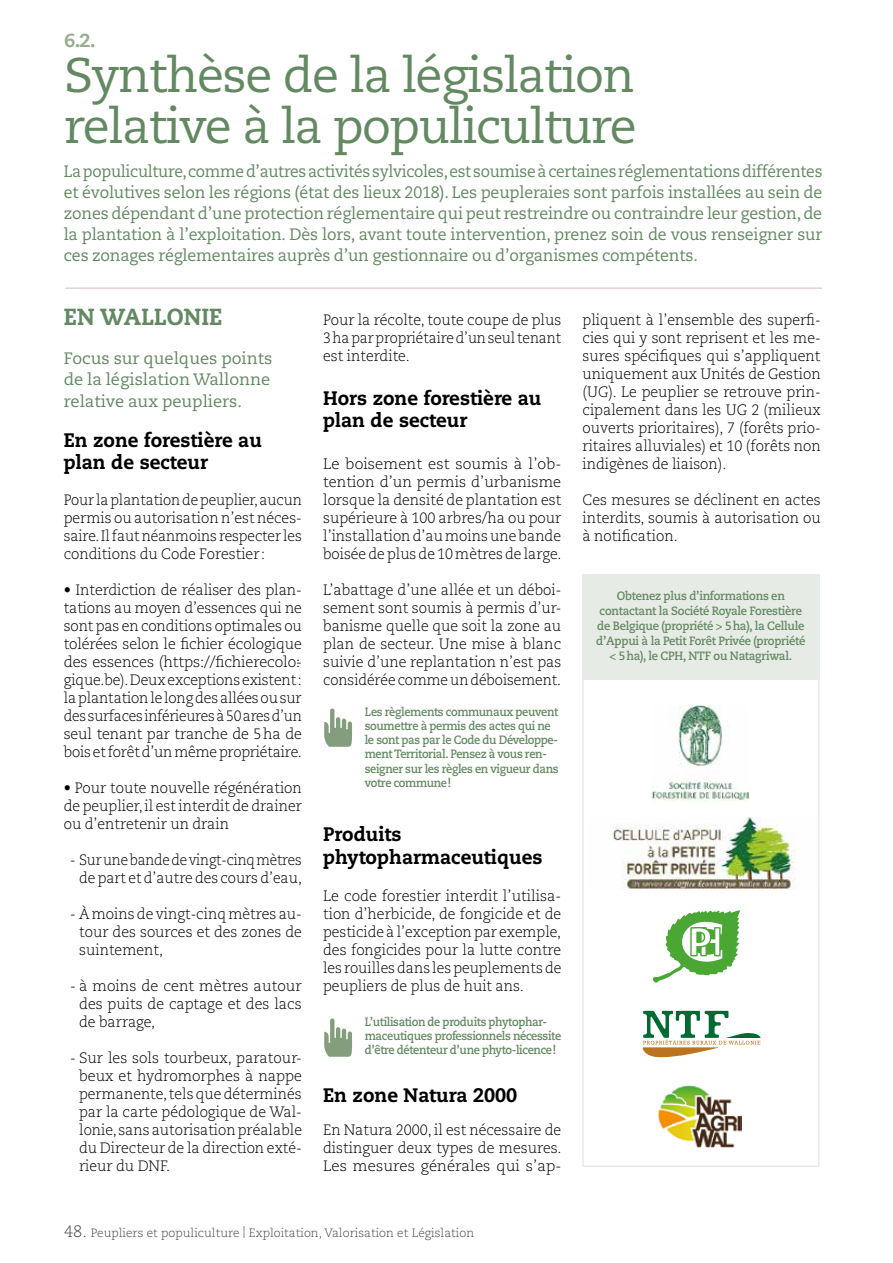
<style>
.page{position:relative;width:893px;height:1263px;background:#fff}
.page>*{position:absolute;margin:0;border:0;box-sizing:border-box;transform-origin:0 0}
.TITRE_rubrique{font:48.45px/51px "Caecilia";letter-spacing:-.03em;color:#638962}
.Titre_paragraphe{font:800 23.25px "Caecilia";color:#638962;scale:.96 1}
.petit_teitre_dans{font:800 19.5px/22.5px "Caecilia";color:#000;scale:.96 1}
.TITRE_rubrique-2{font:800 18.75px "Caecilia";color:#9aad93}
.Body_Parasitaires{font:16.5px/21px "Caecilia";color:#638962;text-align:justify;scale:.95 1}
.Body_Parasitaires-2{font:16.5px/21.8px "Caecilia";color:#638962}
.BODY_standard_01{font:300 15px/18px "Caecilia";color:#000;text-align:justify}
.BODY_standard_01-2{font:300 15px/18px "Caecilia";color:#000;text-align:justify;scale:.96 1}
.BODY_standard_01-3{font:300 15px/18px "Caecilia";color:#000;text-align:justify;scale:.94 1}
.BODY_standard_01-4{font:300 15px/18px "Caecilia";color:#000;text-align:right;scale:.93 1}
.BODY_standard_01-5{font:700 12px/14.2px "Caecilia";letter-spacing:-.03em;color:#638962;scale:.93 1}
.BODY_standard_01-6{font:700 12px/15px "Caecilia";letter-spacing:-.03em;color:#638962;text-align:center;scale:.94 1}
.t1{font:300 12px "Caecilia";color:#4a4a49}
.s1{font-size:16.5px}
</style>
<div class="page">
<hr style="left:65px;top:288px;width:757px;height:1px;background:#cfbbd0">
<svg style="left:324px;top:708px;width:28px;height:39px"></svg>
<svg style="left:324px;top:1018px;width:28px;height:39px"></svg>
<div style="left:582px;top:574px;width:237px;height:104px;background:#e7ebe5"></div>
<div style="left:582px;top:678px;width:237px;height:489px;border:2px solid #e7ebe5"></div>
<img style="left:652px;top:706px;width:97px;height:95px">
<svg style="left:643px;top:1011px;width:118px;height:46px"></svg>
<svg style="left:653px;top:910px;width:87px;height:73px"></svg>
<img style="left:658px;top:1085px;width:84px;height:62px">
<img style="left:613px;top:817px;width:183px;height:72px">
<p class="TITRE_rubrique-2" style="left:64px;top:29px;width:33px">6.2.</p>
<p class="TITRE_rubrique" style="left:64px;top:51px;width:574px">Synthèse de la législation relative à la populiculture</p>
<p class="Body_Parasitaires" style="left:64px;top:161px;width:800px">La populiculture, comme d’autres activités sylvicoles, est soumise à certaines réglementations différentes et évolutives selon les régions (état des lieux 2018). Les peupleraies sont parfois installées au sein de zones dépendant d’une protection réglementaire qui peut restreindre ou contraindre leur gestion, de la plantation à l’exploitation. Dès lors, avant toute intervention, prenez soin de vous renseigner sur ces zonages réglementaires auprès d’un gestionnaire ou d’organismes compétents.</p>
<p class="Titre_paragraphe" style="left:64px;top:302px;width:167px">EN WALLONIE</p>
<p class="Body_Parasitaires-2" style="left:64px;top:347px;width:210px">Focus sur quelques points de la législation Wallonne relative aux peupliers.</p>
<p class="petit_teitre_dans" style="left:64px;top:429px;width:208px">En zone forestière au plan de secteur</p>
<p class="BODY_standard_01-3" style="left:64px;top:491px;width:255px">Pour la plantation de peuplier, aucun permis ou autorisation n’est néces&shy;saire. Il faut néanmoins respecter les conditions du Code Forestier :</p>
<p class="BODY_standard_01" style="left:64px;top:581px;width:240px">• Interdiction de réaliser des plan&shy;tations au moyen d’essences qui ne sont pas en conditions optimales ou tolérées selon le fichier écologique des essences (https://fichierecolo&shy;gique.be). Deux exceptions existent: la plantation le long des allées ou sur des surfaces inférieures à 50ares d’un seul tenant par tranche de 5ha de bois et forêt d’un même propriétaire.</p>
<p class="BODY_standard_01-2" style="left:64px;top:779px;width:250px">• Pour toute nouvelle régénération de peuplier, il est interdit de drainer ou d’entretenir un drain</p>
<p class="BODY_standard_01-4" style="left:70px;top:851px;width:251px">- Sur une bande de vingt-cinq mètres de part et d’autre des cours d’eau,</p>
<p class="BODY_standard_01-2" style="left:79px;top:905px;width:234px;text-indent:-9px">- À moins de vingt-cinq mètres au&shy;tour des sources et des zones de suintement,</p>
<p class="BODY_standard_01" style="left:79px;top:977px;width:224px;text-indent:-9px">- à moins de cent mètres autour des puits de captage et des lacs de barrage,</p>
<p class="BODY_standard_01" style="left:79px;top:1049px;width:224px;text-indent:-9px">- Sur les sols tourbeux, paratour&shy;beux et hydromorphes à nappe permanente, tels que déterminés par la carte pédologique de Wal&shy;lonie, sans autorisation préalable du Directeur de la direction exté&shy;rieur du DNF.</p>
<p class="BODY_standard_01-2" style="left:323px;top:311px;width:250px">Pour la récolte, toute coupe de plus 3ha par propriétaire d’un seul tenant est interdite.</p>
<p class="petit_teitre_dans" style="left:323px;top:387px;width:229px">Hors zone forestière au plan de secteur</p>
<p class="BODY_standard_01" style="left:323px;top:455px;width:240px">Le boisement est soumis à l’ob&shy;tention d’un permis d’urbanisme lorsque la densité de plantation est supérieure à 100 arbres/ha ou pour l’installation d’au moins une bande boisée de plus de 10 mètres de large.</p>
<p class="BODY_standard_01-2" style="left:323px;top:581px;width:250px">L’abattage d’une allée et un déboi&shy;sement sont soumis à permis d’ur&shy;banisme quelle que soit la zone au plan de secteur. Une mise à blanc suivie d’une replantation n’est pas considérée comme un déboisement.</p>
<p class="BODY_standard_01-5" style="left:365px;top:704px;width:210px">Les règlements communaux peuvent soumettre à permis des actes qui ne le sont pas par le Code du Développe&shy;ment Territorial. Pensez à vous ren&shy;seigner sur les règles en vigueur dans votre commune!</p>
<p class="petit_teitre_dans" style="left:323px;top:823px;width:230px">Produits phytopharmaceutiques</p>
<p class="BODY_standard_01" style="left:323px;top:887px;width:240px">Le code forestier interdit l’utilisa&shy;tion d’herbicide, de fongicide et de pesticide à l’exception par exemple, des fongicides pour la lutte contre les rouilles dans les peuplements de peupliers de plus de huit ans.</p>
<p class="BODY_standard_01-5" style="left:365px;top:1014px;width:213px">L’utilisation de produits phytophar&shy;maceutiques professionnels nécessite d’être détenteur d’une phyto-licence!</p>
<p class="petit_teitre_dans" style="left:323px;top:1084px;width:204px">En zone Natura 2000</p>
<p class="BODY_standard_01-2" style="left:323px;top:1121px;width:250px">En Natura 2000, il est nécessaire de distinguer deux types de mesures.<br>Les mesures générales qui s’ap-</p>
<p class="t1" style="left:64px;top:1226px;width:412px"><span class="s1">48.</span> Peupliers et populiculture | Exploitation, Valorisation et Législation</p>
<p class="BODY_standard_01-2" style="left:583px;top:311px;width:250px">pliquent à l’ensemble des superfi&shy;cies qui y sont reprisent et les me&shy;sures spécifiques qui s’appliquent uniquement aux Unités de Gestion (UG). Le peuplier se retrouve prin&shy;cipalement dans les UG 2 (milieux ouverts prioritaires), 7 (forêts prio&shy;ritaires alluviales) et 10 (forêts non indigènes de liaison).</p>
<p class="BODY_standard_01-2" style="left:583px;top:491px;width:250px">Ces mesures se déclinent en actes interdits, soumis à autorisation ou à notification.</p>
<p class="BODY_standard_01-6" style="left:596px;top:589px;width:224px">Obtenez plus d’informations en contactant la Société Royale Forestière de Belgique (propriété &gt; 5ha), la Cellule d’Appui à la Petit Forêt Privée (propriété &lt; 5ha), le CPH, NTF ou Natagriwal.</p>
</div>
